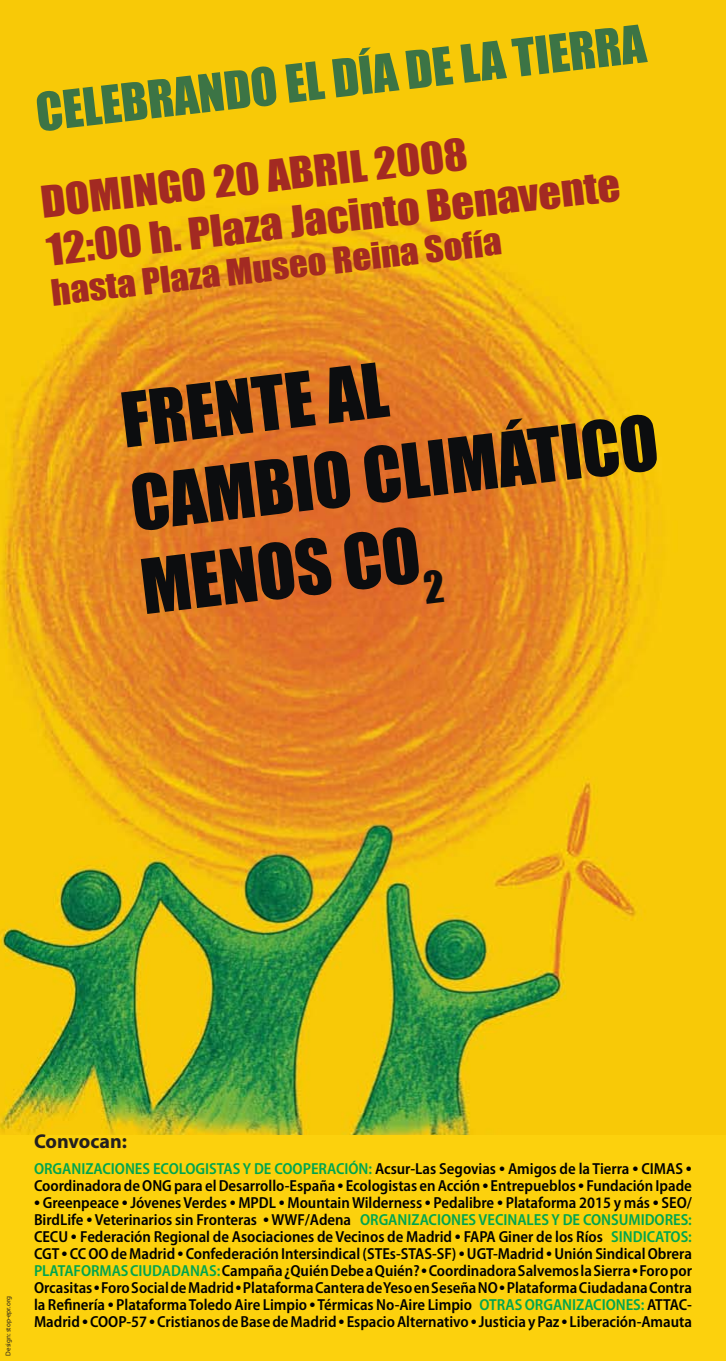
<style>
.page{position:relative;width:726px;height:1361px;background:#f8c907}
.page>*{position:absolute;margin:0;border:0;box-sizing:border-box;transform-origin:0 0}
.t1{font:69.9px/83.8px "Impact";color:#0c0d0f}
.t2{font:48.4px "Impact";color:#3c7445}
.t3{font:40.2px/47.8px "Impact";color:#a32a22;scale:1.1 1}
.t4{font:33.4px "Impact";color:#a32a22;scale:1.1 1}
.t5{font:700 20px "Myriad Pro";color:#231f20}
.t6{font:600 semi-condensed 16px/17px "Myriad Pro";color:#000}
.t7{font:7px "Myriad Pro";color:#231f20}
.s1{color:#00a54f}
.s2{font-size:20px}
</style>
<div class="page">
<img style="left:0;top:204px;width:665px;height:930px">
<h2 class="t2" style="left:32px;top:78px;width:614px;rotate:-7deg">CELEBRANDO EL DÍA DE LA TIERRA</h2>
<h3 class="t3" style="left:38px;top:175px;width:526px;rotate:-6deg">DOMINGO 20 ABRIL 2008<br>12:00 h. Plaza Jacinto Benavente</h3>
<h3 class="t4" style="left:49px;top:265px;width:413px;rotate:-6deg">hasta Plaza Museo Reina Sofía</h3>
<h1 class="t1" style="left:115px;top:378px;width:532px;rotate:-7deg">FRENTE AL<br>CAMBIO CLIMÁTICO<br>MENOS CO<sub>2</sub></h1>
<p class="t7" style="left:4px;top:1355px;width:61px;rotate:-90deg">Design: stop-epr.org</p>
<p class="t5" style="left:34px;top:1128px;width:94px">Convocan:</p>
<p class="t6" style="left:34px;top:1160px;width:659px"><span class="s1">ORGANIZACIONES ECOLOGISTAS Y DE COOPERACIÓN:</span> Acsur-Las Segovias <span class="s2">•</span> Amigos de la Tierra <span class="s2">•</span> CIMAS <span class="s2">•<br></span>Coordinadora de ONG para el Desarrollo-España <span class="s2">•</span> Ecologistas en Acción <span class="s2">•</span> Entrepueblos <span class="s2">•</span> Fundación Ipade</p>
<p class="t6" style="left:34px;top:1194px;width:659px;text-align:justify"><span class="s2">•</span> Greenpeace <span class="s2">•</span> Jóvenes Verdes <span class="s2">•</span> MPDL <span class="s2">•</span> Mountain Wilderness <span class="s2">•</span> Pedalibre <span class="s2">•</span> Plataforma 2015 y más <span class="s2">•</span> SEO/ BirdLife <span class="s2">•</span> Veterinarios sin Fronteras <span class="s2">•</span> WWF/Adena <span class="s1">ORGANIZACIONES VECINALES Y DE CONSUMIDORES:<br></span>CECU <span class="s2">•</span> Federación Regional de Asociaciones de Vecinos de Madrid <span class="s2">•</span> FAPA Giner de los Ríos <span class="s1">SINDICATOS:<br></span>CGT <span class="s2">•</span> CC OO de Madrid <span class="s2">•</span> Confederación Intersindical (STEs-STAS-SF) <span class="s2">•</span> UGT-Madrid <span class="s2">•</span> Unión Sindical Obrera <span class="s1">PLATAFORMAS CIUDADANAS:</span> Campaña ¿Quién Debe a Quién? <span class="s2">•</span> Coordinadora Salvemos la Sierra <span class="s2">•</span> Foro por Orcasitas <span class="s2">•</span> Foro Social de Madrid <span class="s2">•</span> Plataforma Cantera de Yeso en Seseña NO <span class="s2">•</span> Plataforma Ciudadana Contra la Refinería <span class="s2">•</span> Plataforma Toledo Aire Limpio <span class="s2">•</span> Térmicas No-Aire Limpio <span class="s1">OTRAS ORGANIZACIONES:</span> ATTAC-Madrid <span class="s2">•</span> COOP-57 <span class="s2">•</span> Cristianos de Base de Madrid <span class="s2">•</span> Espacio Alternativo <span class="s2">•</span> Justicia y Paz <span class="s2">•</span> Liberación-Amauta</p>
</div>
